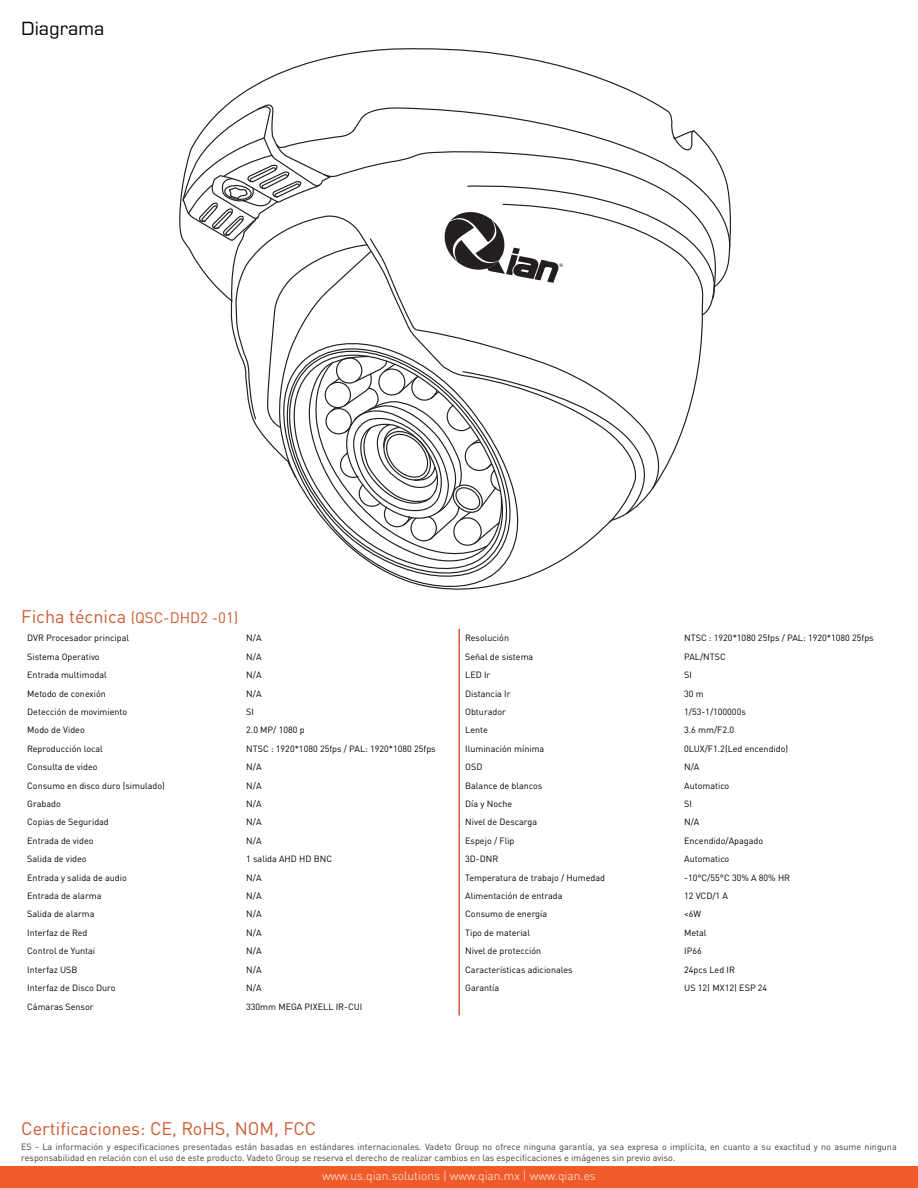
<style>
.page{position:relative;width:918px;height:1188px;background:#fff}
.page>*{position:absolute;margin:0;border:0;box-sizing:border-box;transform-origin:0 0}
.t1{font:18px "DIN Pro";color:#cc5a30}
.t2{font:18px "Square 721 BT";color:#000}
.t3{font:15px "DIN Pro";color:#cc5a30}
.t4{font:300 12px "DIN Pro";color:#fff}
.t5{font:9px "DIN Pro";color:#000}
.t6{font:9px/10.8px "DIN Pro";color:#3e3e3f}
.s1{font-size:18px}
</style>
<div class="page">
<div style="left:0;top:1167px;width:918px;height:21px;background:#f15b2a"></div>
<svg style="left:458px;top:629px;width:2px;height:387px"></svg>
<svg style="left:391px;top:575px;width:126px;height:9px"></svg>
<svg style="left:182px;top:75px;width:540px;height:496px"></svg>
<p class="t2" style="left:21px;top:17px;width:85px">Diagrama</p>
<p class="t3" style="left:21px;top:606px;width:219px"><span class="s1">Ficha técnica</span> (QSC-DHD2 -01)</p>
<p class="t5" style="left:27px;top:631px;width:103px">DVR Procesador principal</p>
<p class="t5" style="left:246px;top:631px;width:17px">N/A</p>
<p class="t5" style="left:465px;top:631px;width:45px">Resolución</p>
<p class="t5" style="left:684px;top:631px;width:191px">NTSC : 1920*1080 25fps / PAL: 1920*1080 25fps</p>
<p class="t5" style="left:27px;top:649px;width:74px">Sistema Operativo</p>
<p class="t5" style="left:246px;top:649px;width:17px">N/A</p>
<p class="t5" style="left:465px;top:649px;width:70px">Señal de sistema</p>
<p class="t5" style="left:684px;top:649px;width:43px">PAL/NTSC</p>
<p class="t5" style="left:27px;top:668px;width:81px">Entrada multimodal</p>
<p class="t5" style="left:246px;top:668px;width:17px">N/A</p>
<p class="t5" style="left:465px;top:668px;width:27px">LED Ir</p>
<p class="t5" style="left:684px;top:668px;width:9px">SI</p>
<p class="t5" style="left:27px;top:686px;width:80px">Metodo de conexión</p>
<p class="t5" style="left:246px;top:686px;width:17px">N/A</p>
<p class="t5" style="left:465px;top:686px;width:47px">Distancia Ir</p>
<p class="t5" style="left:684px;top:686px;width:21px">30 m</p>
<p class="t5" style="left:27px;top:705px;width:102px">Detección de movimiento</p>
<p class="t5" style="left:246px;top:705px;width:9px">SI</p>
<p class="t5" style="left:465px;top:705px;width:42px">Obturador</p>
<p class="t5" style="left:684px;top:705px;width:63px">1/53-1/100000s</p>
<p class="t5" style="left:27px;top:723px;width:59px">Modo de Video</p>
<p class="t5" style="left:246px;top:723px;width:60px">2.0 MP/ 1080 p</p>
<p class="t5" style="left:465px;top:723px;width:24px">Lente</p>
<p class="t5" style="left:684px;top:723px;width:52px">3.6 mm/F2.0</p>
<p class="t5" style="left:27px;top:741px;width:77px">Reproducción local</p>
<p class="t5" style="left:246px;top:741px;width:191px">NTSC : 1920*1080 25fps / PAL: 1920*1080 25fps</p>
<p class="t5" style="left:465px;top:741px;width:81px">Iluminación mínima</p>
<p class="t5" style="left:684px;top:741px;width:106px">0LUX/F1.2(Led encendido)</p>
<p class="t5" style="left:27px;top:760px;width:72px">Consulta de video</p>
<p class="t5" style="left:246px;top:760px;width:17px">N/A</p>
<p class="t5" style="left:465px;top:760px;width:19px">OSD</p>
<p class="t5" style="left:684px;top:760px;width:17px">N/A</p>
<p class="t5" style="left:27px;top:778px;width:139px">Consumo en disco duro (simulado)</p>
<p class="t5" style="left:246px;top:778px;width:17px">N/A</p>
<p class="t5" style="left:465px;top:778px;width:79px">Balance de blancos</p>
<p class="t5" style="left:684px;top:778px;width:47px">Automatico</p>
<p class="t5" style="left:27px;top:797px;width:35px">Grabado</p>
<p class="t5" style="left:246px;top:797px;width:17px">N/A</p>
<p class="t5" style="left:465px;top:797px;width:49px">Día y Noche</p>
<p class="t5" style="left:684px;top:797px;width:9px">SI</p>
<p class="t5" style="left:27px;top:815px;width:83px">Copias de Seguridad</p>
<p class="t5" style="left:246px;top:815px;width:17px">N/A</p>
<p class="t5" style="left:465px;top:815px;width:73px">Nivel de Descarga</p>
<p class="t5" style="left:684px;top:815px;width:17px">N/A</p>
<p class="t5" style="left:27px;top:834px;width:68px">Entrada de video</p>
<p class="t5" style="left:246px;top:834px;width:17px">N/A</p>
<p class="t5" style="left:465px;top:834px;width:51px">Espejo / Flip</p>
<p class="t5" style="left:684px;top:834px;width:81px">Encendido/Apagado</p>
<p class="t5" style="left:27px;top:852px;width:61px">Salida de video</p>
<p class="t5" style="left:246px;top:852px;width:87px">1 salida AHD HD BNC</p>
<p class="t5" style="left:465px;top:852px;width:35px">3D-DNR</p>
<p class="t5" style="left:684px;top:852px;width:47px">Automatico</p>
<p class="t5" style="left:27px;top:870px;width:101px">Entrada y salida de audio</p>
<p class="t5" style="left:246px;top:870px;width:17px">N/A</p>
<p class="t5" style="left:465px;top:870px;width:141px">Temperatura de trabajo / Humedad</p>
<p class="t5" style="left:684px;top:870px;width:108px">-10°C/55°C 30% A 80% HR</p>
<p class="t5" style="left:27px;top:889px;width:76px">Entrada de alarma</p>
<p class="t5" style="left:246px;top:889px;width:17px">N/A</p>
<p class="t5" style="left:465px;top:889px;width:99px">Alimentación de entrada</p>
<p class="t5" style="left:684px;top:889px;width:45px">12 VCD/1 A</p>
<p class="t5" style="left:27px;top:907px;width:69px">Salida de alarma</p>
<p class="t5" style="left:246px;top:907px;width:17px">N/A</p>
<p class="t5" style="left:465px;top:907px;width:83px">Consumo de energía</p>
<p class="t5" style="left:684px;top:907px;width:19px">&lt;6W</p>
<p class="t5" style="left:27px;top:926px;width:62px">Interfaz de Red</p>
<p class="t5" style="left:246px;top:926px;width:17px">N/A</p>
<p class="t5" style="left:465px;top:926px;width:66px">Tipo de material</p>
<p class="t5" style="left:684px;top:926px;width:24px">Metal</p>
<p class="t5" style="left:27px;top:944px;width:69px">Control de Yuntai</p>
<p class="t5" style="left:246px;top:944px;width:17px">N/A</p>
<p class="t5" style="left:465px;top:944px;width:78px">Nivel de protección</p>
<p class="t5" style="left:684px;top:944px;width:19px">IP66</p>
<p class="t5" style="left:27px;top:962px;width:52px">Interfaz USB</p>
<p class="t5" style="left:246px;top:962px;width:17px">N/A</p>
<p class="t5" style="left:465px;top:962px;width:109px">Características adicionales</p>
<p class="t5" style="left:684px;top:962px;width:52px">24pcs Led IR</p>
<p class="t5" style="left:27px;top:981px;width:90px">Interfaz de Disco Duro</p>
<p class="t5" style="left:246px;top:981px;width:17px">N/A</p>
<p class="t5" style="left:465px;top:981px;width:36px">Garantía</p>
<p class="t5" style="left:684px;top:981px;width:85px">US 12| MX12| ESP 24</p>
<p class="t5" style="left:27px;top:999px;width:68px">Cámaras Sensor</p>
<p class="t5" style="left:246px;top:999px;width:118px">330mm MEGA PIXELL IR-CUI</p>
<p class="t1" style="left:21px;top:1114px;width:297px">Certificaciones: CE, RoHS, NOM, FCC</p>
<p class="t6" style="left:21px;top:1141px;width:877px">ES - La información y especificaciones presentadas están basadas en estándares internacionales. Vadeto Group no ofrece ninguna garantía, ya sea expresa o implícita, en cuanto a su exactitud y no asume ninguna responsabilidad en relación con el uso de este producto. Vadeto Group se reserva el derecho de realizar cambios en las especificaciones e imágenes sin previo aviso.</p>
<h3 class="t4" style="left:322px;top:1167px;width:275px">www.us.qian.solutions | www.qian.mx | www.qian.es</h3>
</div>
